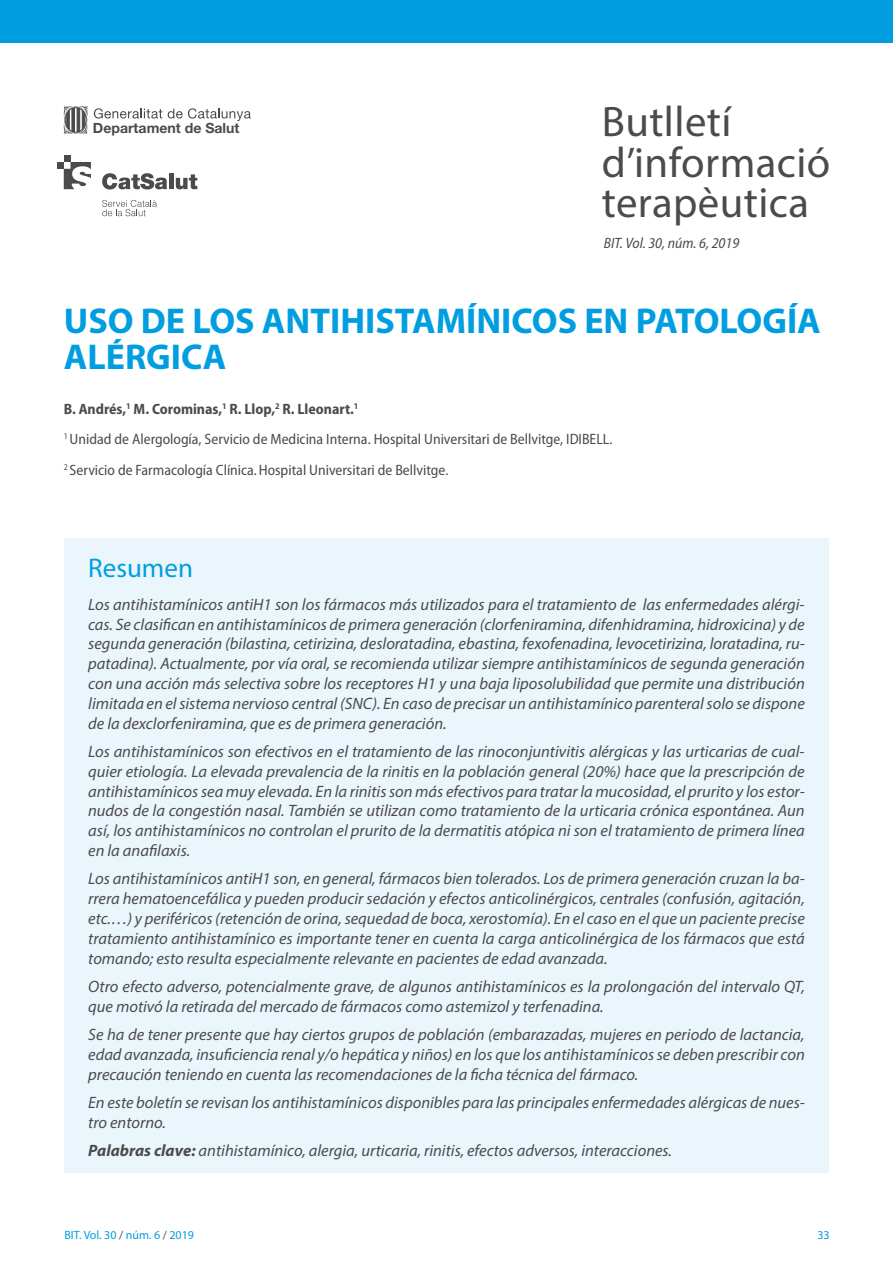
<style>
.page{position:relative;width:893px;height:1263px;background:#fff}
.page>*{position:absolute;margin:0;border:0;box-sizing:border-box;transform-origin:0 0}
.t1{font:42.75px/40.5px "Myriad Pro";letter-spacing:.01em;color:#4b4b4d}
.t2{font:700 36px/36px "Myriad Pro";color:#009ee0}
.t3{font:27px "Myriad Pro";color:#009ee0}
.t4{font:italic 16.5px/19.8px "Myriad Pro";color:#4b4b4d;text-align:justify}
.t5{font:semi-condensed 15px/30.5px "Myriad Pro";color:#4b4b4d}
.t6{font:italic semi-condensed 15px "Myriad Pro";color:#4b4b4d}
.t7{font:700 14.1px "Helvetica Neue LT Std";color:#4b4b4d}
.t8{font:12px "Myriad Pro";color:#009ee0}
.s1{font-weight:700}
.s2{color:#4b4b4d}
</style>
<div class="page">
<div style="left:64px;top:538px;width:765px;height:634px;background:#ebf6fc"></div>
<div style="left:0;top:0;width:893px;height:42px;background:#009ee0"></div>
<svg style="left:168px;top:108px;width:83px;height:13px"></svg>
<svg style="left:64px;top:106px;width:24px;height:28px"></svg>
<svg style="left:94px;top:108px;width:68px;height:11px"></svg>
<svg style="left:102px;top:173px;width:65px;height:16px"></svg>
<hr style="left:169px;top:174px;width:4px;height:15px;background:#4b4b4d">
<svg style="left:176px;top:174px;width:21px;height:15px"></svg>
<div style="left:64px;top:155px;width:7px;height:7px;background:#4b4b4d"></div>
<div style="left:57px;top:162px;width:7px;height:7px;background:#4b4b4d"></div>
<svg style="left:64px;top:162px;width:27px;height:27px"></svg>
<svg style="left:102px;top:200px;width:55px;height:16px"></svg>
<p class="t7" style="left:93px;top:119px;width:148px">Departament de Salut</p>
<h1 class="t1" style="left:602px;top:101px;width:230px">Butlletí d’informació terapèutica</h1>
<p class="t6" style="left:604px;top:235px;width:137px">BIT. Vol. 30, núm. 6, 2019</p>
<h2 class="t2" style="left:64px;top:302px;width:759px">USO DE LOS ANTIHISTAMÍNICOS EN PATOLOGÍA<br>ALÉRGICA</h2>
<p class="t5" style="left:64px;top:394px;width:550px"><span class="s1">B. Andrés,</span><sup>1</sup> <span class="s1">M. Corominas,</span><sup>1</sup> <span class="s1">R. Llop,</span><sup>2</sup> <span class="s1">R. Lleonart.</span><sup>1<br></sup><sup>1</sup> Unidad de Alergología, Servicio de Medicina Interna. Hospital Universitari de Bellvitge, IDIBELL.<br><sup>2</sup> Servicio de Farmacología Clínica.Hospital Universitari de Bellvitge.</p>
<h3 class="t3" style="left:88px;top:552px;width:106px">Resumen</h3>
<p class="t4" style="left:88px;top:594px;width:718px">Los antihistamínicos antiH1 son los fármacos más utilizados para el tratamiento de las enfermedades alérgi&shy;cas. Se clasifican en antihistamínicos de primera generación (clorfeniramina, difenhidramina, hidroxicina) y de segunda generación (bilastina, cetirizina, desloratadina, ebastina, fexofenadina, levocetirizina, loratadina, ru&shy;patadina). Actualmente, por vía oral, se recomienda utilizar siempre antihistamínicos de segunda generación con una acción más selectiva sobre los receptores H1 y una baja liposolubilidad que permite una distribución limitada en el sistema nervioso central (SNC). En caso de precisar un antihistamínico parenteral solo se dispone de la dexclorfeniramina, que es de primera generación.</p>
<p class="t4" style="left:88px;top:741px;width:718px">Los antihistamínicos son efectivos en el tratamiento de las rinoconjuntivitis alérgicas y las urticarias de cual&shy;quier etiología. La elevada prevalencia de la rinitis en la población general (20%) hace que la prescripción de antihistamínicos sea muy elevada. En la rinitis son más efectivos para tratar la mucosidad, el prurito y los estor&shy;nudos de la congestión nasal. También se utilizan como tratamiento de la urticaria crónica espontánea. Aun así, los antihistamínicos no controlan el prurito de la dermatitis atópica ni son el tratamiento de primera línea en la anafilaxis.</p>
<p class="t4" style="left:88px;top:869px;width:718px">Los antihistamínicos antiH1 son, en general, fármacos bien tolerados. Los de primera generación cruzan la ba&shy;rrera hematoencefálica y pueden producir sedación y efectos anticolinérgicos, centrales (confusión, agitación, etc.…) y periféricos (retención de orina, sequedad de boca, xerostomía). En el caso en el que un paciente precise tratamiento antihistamínico es importante tener en cuenta la carga anticolinérgica de los fármacos que está tomando; esto resulta especialmente relevante en pacientes de edad avanzada.</p>
<p class="t4" style="left:88px;top:976px;width:718px">Otro efecto adverso, potencialmente grave, de algunos antihistamínicos es la prolongación del intervalo QT, que motivó la retirada del mercado de fármacos como astemizol y terfenadina.</p>
<p class="t4" style="left:88px;top:1024px;width:718px">Se ha de tener presente que hay ciertos grupos de población (embarazadas, mujeres en periodo de lactancia, edad avanzada, insuficiencia renal y/o hepática y niños) en los que los antihistamínicos se deben prescribir con precaución teniendo en cuenta las recomendaciones de la ficha técnica del fármaco.</p>
<p class="t4" style="left:88px;top:1092px;width:718px">En este boletín se revisan los antihistamínicos disponibles para las principales enfermedades alérgicas de nues&shy;tro entorno.</p>
<p class="t4" style="left:88px;top:1140px;width:585px"><span class="s1">Palabras clave:</span> antihistamínico, alergia, urticaria, rinitis, efectos adversos, interacciones.</p>
<p class="t8" style="left:64px;top:1227px;width:131px">BIT. Vol. 30 <span class="s2">/</span> núm. 6 <span class="s2">/</span> 2019</p>
<p class="t8" style="left:817px;top:1227px;width:14px">33</p>
</div>
